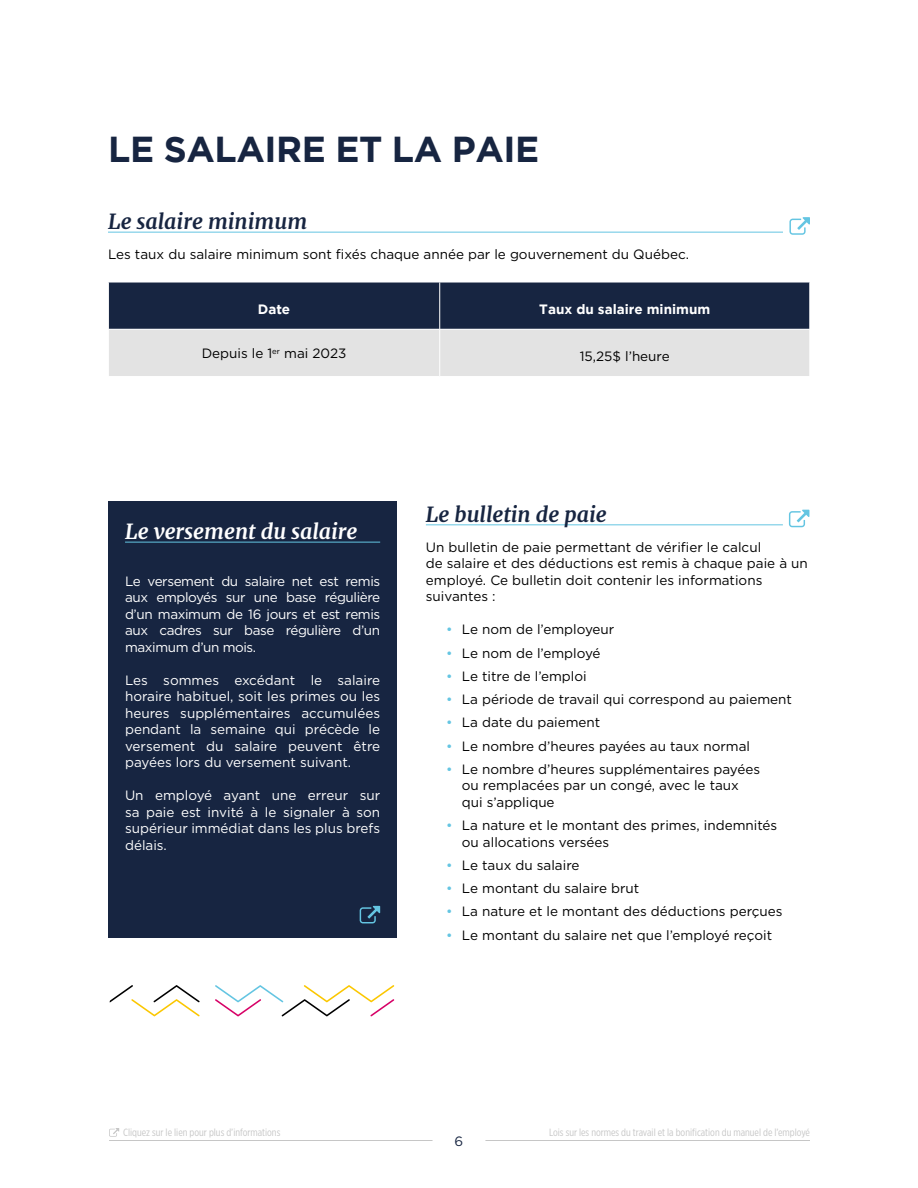
<style>
.page{position:relative;width:918px;height:1188px;background:#fff}
.page>*{position:absolute;margin:0;border:0;box-sizing:border-box;transform-origin:0 0}
.t1{font:700 36px "Gotham";letter-spacing:-.01em;color:#172541}
.t2{font:italic 700 21px "Merriweather";color:#172541}
.t3{font:italic 700 21px "Merriweather";color:#fff}
.t4{font:13.5px/16.5px "Gotham";color:#000}
.t5{font:13.5px/16.5px "Gotham";color:#fff;text-align:justify}
.t6{font:700 13.5px "Gotham";color:#fff}
.t7{font:13.5px "Gotham";color:#172541}
.t8{font:10.5px "Gotham X Narrow";color:#c6c6c6}
.s1{color:#64c5e2}
</style>
<div class="page">
<div style="left:108px;top:501px;width:288px;height:437px;background:#172541"></div>
<hr style="left:108px;top:232px;width:675px;height:1px;background:#64c5e2">
<svg style="left:109px;top:283px;width:700px;height:93px;background:#7d8492"></svg>
<hr style="left:439px;top:282px;width:1px;height:47px;background:#fff">
<hr style="left:108px;top:329px;width:332px;height:1px;background:#fff">
<hr style="left:440px;top:329px;width:370px;height:1px;background:#fff">
<hr style="left:439px;top:330px;width:1px;height:46px;background:#fff">
<hr style="left:426px;top:524px;width:357px;height:1px;background:#64c5e2">
<hr style="left:125px;top:542px;width:255px;height:1px;background:#64c5e2">
<svg style="left:789px;top:217px;width:21px;height:18px"></svg>
<svg style="left:789px;top:510px;width:20px;height:17px"></svg>
<svg style="left:360px;top:906px;width:20px;height:17px"></svg>
<svg style="left:110px;top:985px;width:90px;height:31px"></svg>
<svg style="left:215px;top:985px;width:179px;height:32px"></svg>
<svg style="left:109px;top:1128px;width:10px;height:9px"></svg>
<hr style="left:109px;top:1140px;width:324px;height:1px;background:#c6c6c6">
<hr style="left:485px;top:1140px;width:325px;height:1px;background:#c6c6c6">
<h1 class="t1" style="left:108px;top:129px;width:432px">LE SALAIRE ET LA PAIE</h1>
<h2 class="t2" style="left:108px;top:207px;width:201px">Le salaire minimum</h2>
<p class="t4" style="left:108px;top:246px;width:583px">Les taux du salaire minimum sont fixés chaque année par le gouvernement du Québec.</p>
<p class="t6" style="left:258px;top:301px;width:34px">Date</p>
<p class="t6" style="left:539px;top:301px;width:172px">Taux du salaire minimum</p>
<p class="t4" style="left:202px;top:345px;width:146px">Depuis le 1<sup>er</sup> mai 2023</p>
<p class="t4" style="left:580px;top:348px;width:92px">15,25$ l’heure</p>
<h2 class="t3" style="left:125px;top:517px;width:234px">Le versement du salaire</h2>
<p class="t5" style="left:125px;top:572px;width:257px">Le versement du salaire net est remis aux employés sur une base régulière d’un maximum de 16 jours et est remis aux cadres sur base régulière d’un maximum d’un mois.</p>
<p class="t5" style="left:125px;top:671px;width:257px">Les sommes excédant le salaire horaire habituel, soit les primes ou les heures supplémentaires accumulées pendant la semaine qui précède le versement du salaire peuvent être payées lors du versement suivant.</p>
<p class="t5" style="left:125px;top:787px;width:257px">Un employé ayant une erreur sur sa paie est invité à le signaler à son supérieur immédiat dans les plus brefs délais.</p>
<h2 class="t2" style="left:426px;top:500px;width:182px">Le bulletin de paie</h2>
<p class="t4" style="left:426px;top:539px;width:383px">Un bulletin de paie permettant de vérifier le calcul<br>de salaire et des déductions est remis à chaque paie à un employé. Ce bulletin doit contenir les informations suivantes :</p>
<p class="t4" style="left:446px;top:621px;width:170px"><span class="s1">•</span> Le nom de l’employeur</p>
<p class="t4" style="left:446px;top:644px;width:156px"><span class="s1">•</span> Le nom de l’employé</p>
<p class="t4" style="left:446px;top:668px;width:142px"><span class="s1">•</span> Le titre de l’emploi</p>
<p class="t4" style="left:446px;top:691px;width:347px"><span class="s1">•</span> La période de travail qui correspond au paiement</p>
<p class="t4" style="left:446px;top:714px;width:156px"><span class="s1">•</span> La date du paiement</p>
<p class="t4" style="left:446px;top:737px;width:306px"><span class="s1">•</span> Le nombre d’heures payées au taux normal</p>
<p class="t4" style="left:462px;top:760px;width:300px;text-indent:-16px"><span class="s1">•</span> Le nombre d’heures supplémentaires payées ou remplacées par un congé, avec le taux qui s’applique</p>
<p class="t4" style="left:462px;top:817px;width:317px;text-indent:-16px"><span class="s1">•</span> La nature et le montant des primes, indemnités ou allocations versées</p>
<p class="t4" style="left:446px;top:856px;width:135px"><span class="s1">•</span> Le taux du salaire</p>
<p class="t4" style="left:446px;top:880px;width:195px"><span class="s1">•</span> Le montant du salaire brut</p>
<p class="t4" style="left:446px;top:903px;width:338px"><span class="s1">•</span> La nature et le montant des déductions perçues</p>
<p class="t4" style="left:446px;top:926px;width:328px"><span class="s1">•</span> Le montant du salaire net que l’employé reçoit</p>
<p class="t8" style="left:123px;top:1126px;width:159px">Cliquez sur le lien pour plus d’informations</p>
<p class="t8" style="left:549px;top:1126px;width:263px">Lois sur les normes du travail et la bonification du manuel de l’employé</p>
<p class="t7" style="left:455px;top:1132px;width:10px">6</p>
</div>
